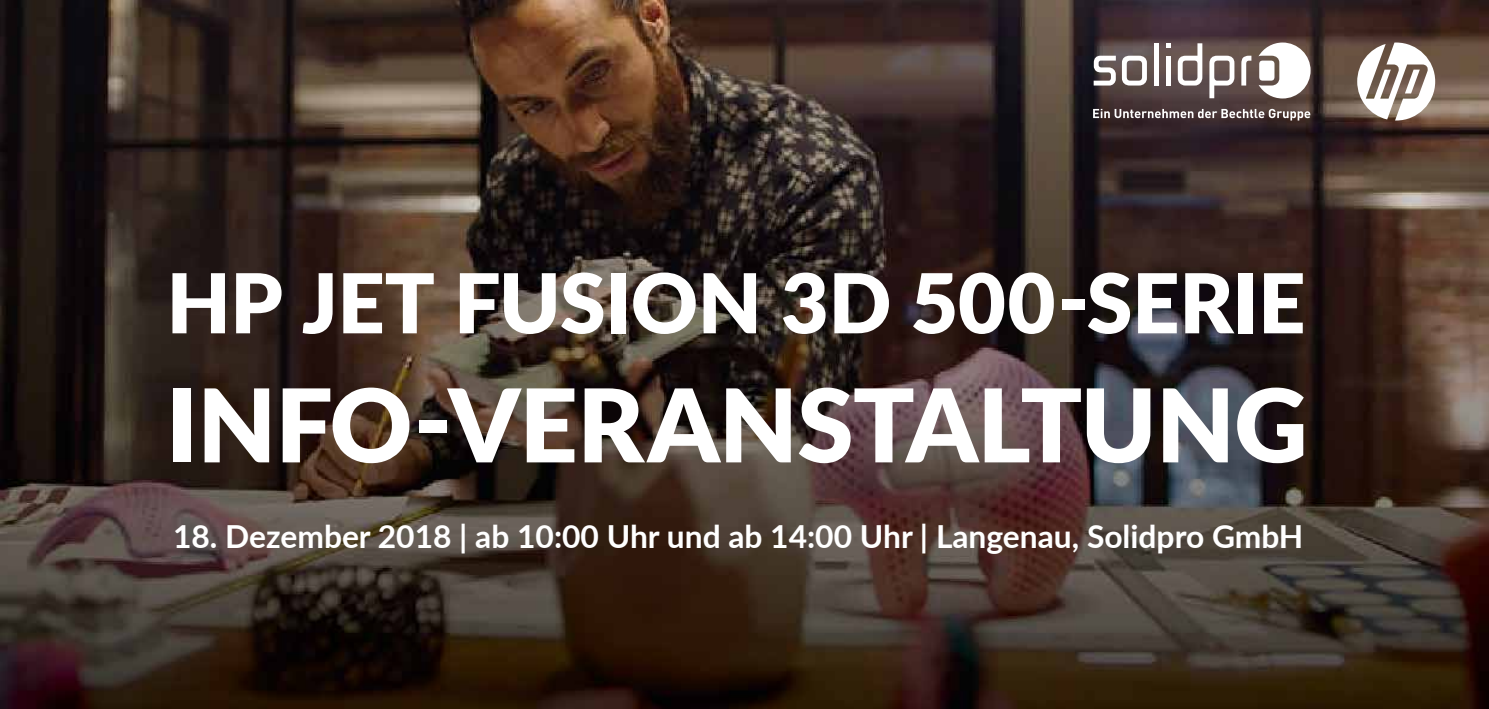
<style>
.page{position:relative;width:1489px;height:709px;background:#fff}
.page>*{position:absolute;margin:0;border:0;box-sizing:border-box;transform-origin:0 0}
.t1{font:900 101.5px "Lato";letter-spacing:-.01em;color:#fff}
.t2{font:900 82.5px "Lato";letter-spacing:-.005em;color:#fff}
.t3{font:700 31.75px "Lato";color:#fff}
</style>
<div class="page">
<img style="left:0;top:0;width:1488px;height:709px">
<svg style="left:1356px;top:43px;width:78px;height:77px"></svg>
<svg style="left:1093px;top:56px;width:22px;height:29px"></svg>
<svg style="left:1121px;top:56px;width:25px;height:29px"></svg>
<div style="left:1153px;top:43px;width:5px;height:42px;background:#fff"></div>
<div style="left:1165px;top:56px;width:5px;height:29px;background:#fff"></div>
<svg style="left:1177px;top:43px;width:25px;height:42px"></svg>
<svg style="left:1209px;top:56px;width:25px;height:42px"></svg>
<svg style="left:1241px;top:56px;width:10px;height:29px"></svg>
<svg style="left:1258px;top:43px;width:52px;height:55px"></svg>
<div style="left:1259px;top:61px;width:15px;height:20px;background:#fff;border-radius:4px"></div>
<svg style="left:1165px;top:43px;width:5px;height:5px"></svg>
<svg style="left:1093px;top:109px;width:217px;height:11px"></svg>
<h2 class="t2" style="left:167px;top:241px;width:1140px">HP JET FUSION 3D 500-SERIE</h2>
<h1 class="t1" style="left:167px;top:349px;width:1142px">INFO-VERANSTALTUNG</h1>
<p class="t3" style="left:173px;top:512px;width:1131px">18. Dezember 2018 | ab 10:00 Uhr und ab 14:00 Uhr | Langenau, Solidpro GmbH</p>
</div>
